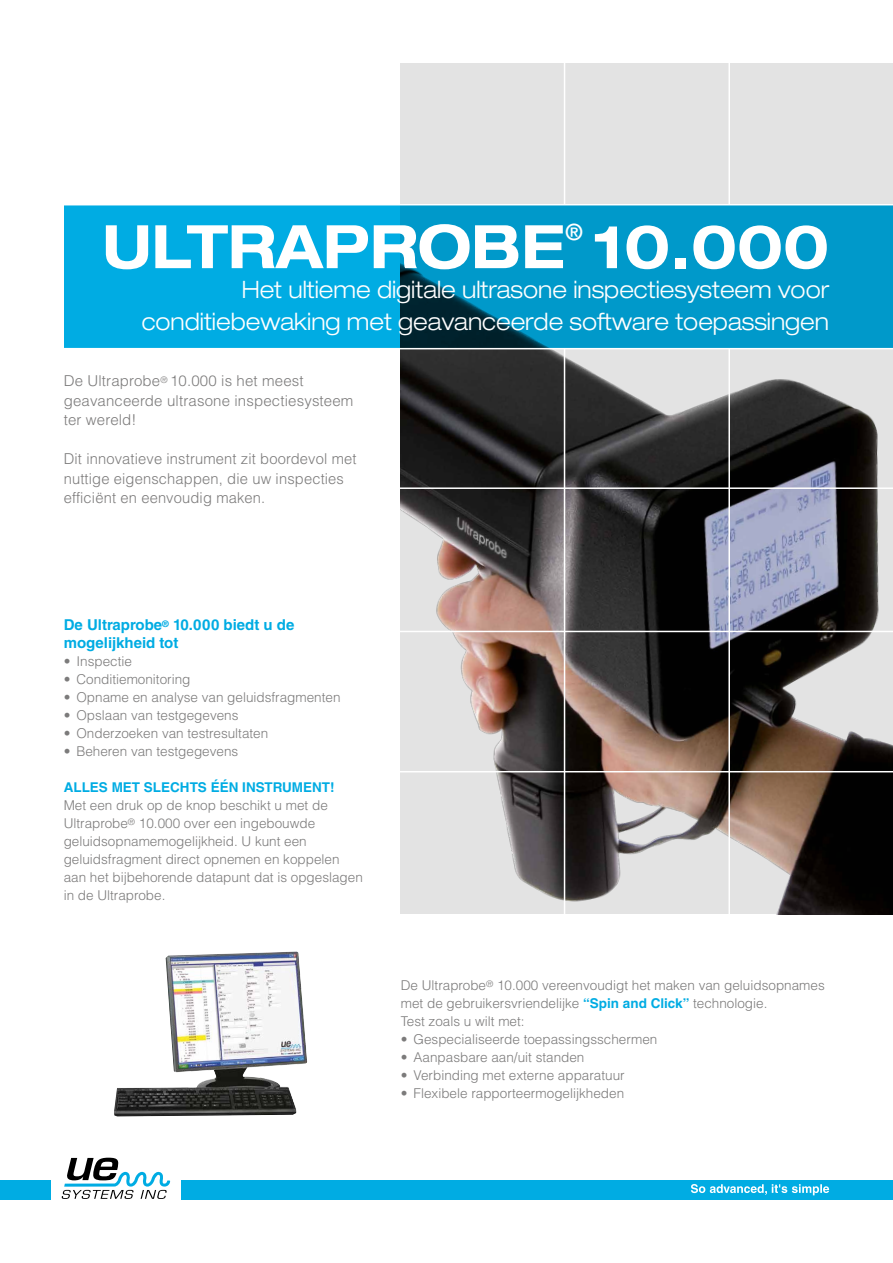
<style>
.page{position:relative;width:893px;height:1263px;background:#fff}
.page>*{position:absolute;margin:0;border:0;box-sizing:border-box;transform-origin:0 0}
.t1{font:700 expanded 60px "Helvetica Neue LT Std";color:#fff;scale:.94 1}
.t2{font:300 expanded 24px/32.2px "Helvetica Neue LT Std";color:#fff;text-align:right;scale:.94 1}
.t3{font:500 expanded 22.5px "Helvetica Neue LT Std";color:#fff}
.t4{font:300 15px/19.5px "Helvetica LT Std";letter-spacing:.01em;color:#7c7b7b}
.t5{font:700 15px/18px "Helvetica LT Std";color:#00ace3}
.t6{font:300 13.5px/18px "Helvetica LT Std";color:#7c7b7b}
.t7{font:700 13.5px "Helvetica LT Std";color:#00ace3}
.s1{font-weight:700;color:#00ace3}
</style>
<div class="page">
<div style="left:0;top:1180px;width:51px;height:19px;background:#00ace3"></div>
<div style="left:181px;top:1180px;width:712px;height:19px;background:#00ace3"></div>
<img style="left:401px;top:64px;width:492px;height:850px">
<svg style="left:64px;top:205px;width:829px;height:143px;background:#009acc"></svg>
<hr style="left:397px;top:771px;width:496px;height:1px;background:#fff">
<hr style="left:398px;top:631px;width:495px;height:1px;background:#fff">
<hr style="left:400px;top:487px;width:493px;height:2px;background:#fff">
<hr style="left:0;top:348px;width:893px;height:1px;background:#fff">
<hr style="left:0;top:204px;width:893px;height:1px;background:#fff">
<hr style="left:564px;top:349px;width:1px;height:570px;background:#fff">
<hr style="left:564px;top:62px;width:1px;height:143px;background:#fff">
<hr style="left:728px;top:349px;width:2px;height:568px;background:#fff">
<hr style="left:728px;top:60px;width:2px;height:145px;background:#fff">
<img style="left:114px;top:951px;width:193px;height:165px">
<svg style="left:691px;top:1184px;width:138px;height:11px"></svg>
<svg style="left:61px;top:1158px;width:109px;height:41px"></svg>
<h1 class="t1" style="left:102px;top:209px;width:494px">ULTRAPROBE</h1>
<h3 class="t3" style="left:565px;top:218px;width:19px">®</h3>
<h1 class="t1" style="left:593px;top:209px;width:253px">10.000</h1>
<h2 class="t2" style="left:142px;top:273px;width:733px">Het ultieme digitale ultrasone inspectiesysteem voor conditiebewaking met geavanceerde software toepassingen</h2>
<p class="t4" style="left:64px;top:371px;width:291px">De Ultraprobe<sup>®</sup> 10.000 is het meest geavanceerde ultrasone inspectiesysteem ter wereld!</p>
<p class="t4" style="left:64px;top:449px;width:294px">Dit innovatieve instrument zit boordevol met nuttige eigenschappen, die uw inspecties efficiënt en eenvoudig maken.</p>
<p class="t5" style="left:64px;top:615px;width:232px">De Ultraprobe<sup>®</sup> 10.000 biedt u de mogelijkheid tot</p>
<p class="t6" style="left:64px;top:652px;width:70px">• Inspectie</p>
<p class="t6" style="left:64px;top:670px;width:128px">• Conditiemonitoring</p>
<p class="t6" style="left:64px;top:688px;width:278px">• Opname en analyse van geluidsfragmenten</p>
<p class="t6" style="left:64px;top:706px;width:176px">• Opslaan van testgegevens</p>
<p class="t6" style="left:64px;top:724px;width:206px">• Onderzoeken van testresultaten</p>
<p class="t6" style="left:64px;top:742px;width:176px">• Beheren van testgegevens</p>
<p class="t7" style="left:64px;top:779px;width:272px">ALLES MET SLECHTS ÉÉN INSTRUMENT!</p>
<p class="t6" style="left:64px;top:796px;width:301px">Met een druk op de knop beschikt u met de Ultraprobe<sup>®</sup> 10.000 over een ingebouwde geluidsopnamemogelijkheid. U kunt een geluidsfragment direct opnemen en koppelen aan het bijbehorende datapunt dat is opgeslagen in de Ultraprobe.</p>
<p class="t6" style="left:401px;top:976px;width:425px">De Ultraprobe<sup>®</sup> 10.000 vereenvoudigt het maken van geluidsopnames met de gebruikersvriendelijke <span class="s1">“Spin and Click”</span> technologie.<br>Test zoals u wilt met:</p>
<p class="t6" style="left:401px;top:1030px;width:258px">• Gespecialiseerde toepassingsschermen</p>
<p class="t6" style="left:401px;top:1048px;width:185px">• Aanpasbare aan/uit standen</p>
<p class="t6" style="left:401px;top:1066px;width:225px">• Verbinding met externe apparatuur</p>
<p class="t6" style="left:401px;top:1084px;width:225px">• Flexibele rapporteermogelijkheden</p>
</div>
